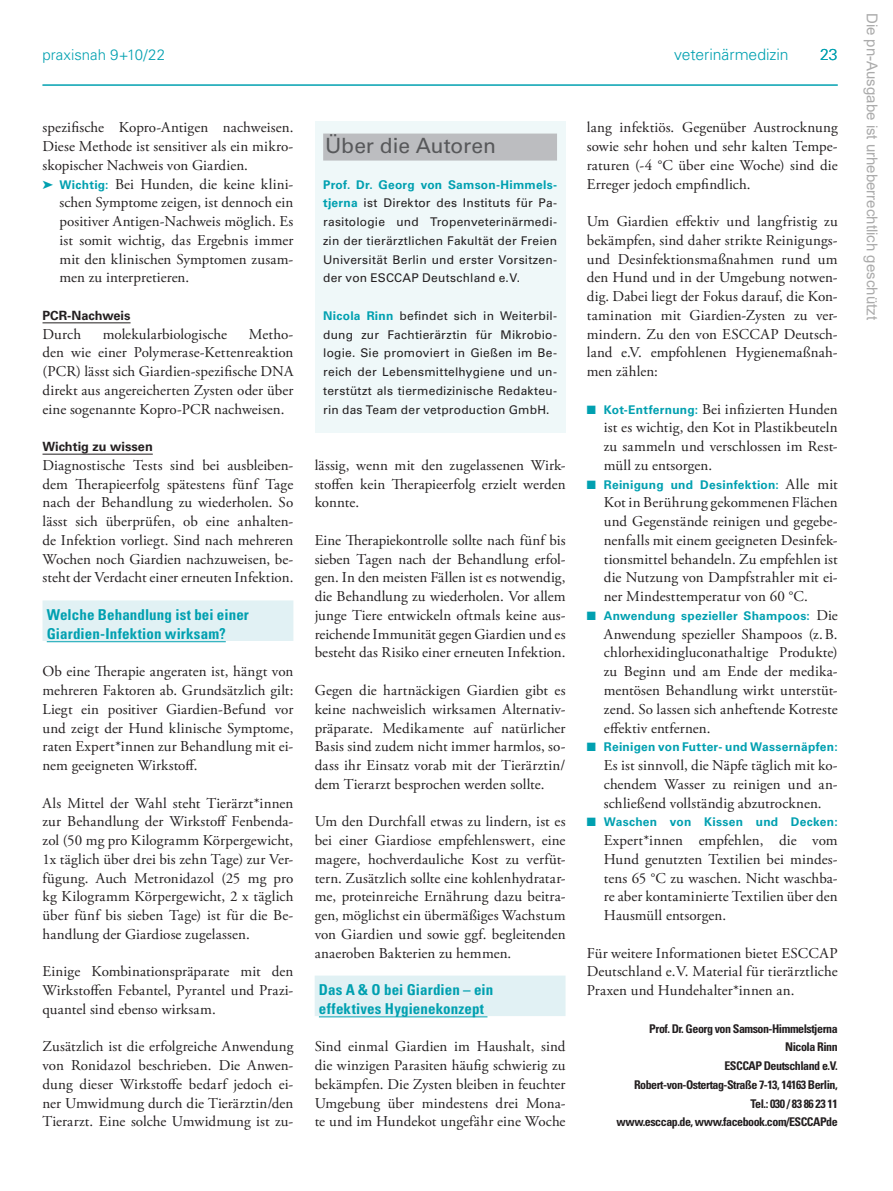
<style>
.page{position:relative;width:893px;height:1191px;background:#fff}
.page>*{position:absolute;margin:0;border:0;box-sizing:border-box;transform-origin:0 0}
.t1{font:21px "Univers LT Std";letter-spacing:-.005em;color:#57585a}
.t2{font:300 15.75px "Univers LT Std";letter-spacing:-.005em;color:#00a0b0}
.t3{font:15px/18.8px "Adobe Garamond Pro";letter-spacing:-.005em;color:#231f20;text-align:justify}
.t4{font:700 condensed 15px/18.8px "Univers LT Std";letter-spacing:.005em;color:#00a0b0}
.t5{font:15px "Arial";color:#ababab}
.t6{font:300 15px "Univers LT Std";color:#00a0b0}
.t7{font:700 12.75px "Univers LT Std";color:#231f20}
.t8{font:12px/18.8px "Univers LT Std";letter-spacing:.015em;color:#231f20;text-align:justify}
.t9{font:700 condensed 12px/18.8px "Univers LT Std";letter-spacing:-.04em;color:#231f20;text-align:right}
.t10{font:700 12px "Univers LT Std";letter-spacing:.02em;color:#00a0b0}
.s1{color:#00a0b0}
.s2{font-family:"Univers LT Std";font-weight:700;font-size:12px;color:#00a0b0}
.s3{font-weight:700;color:#00a0b0}
.s4{font-family:"Adobe Garamond Pro";font-weight:400;font-size:15px;color:#231f20}
</style>
<div class="page">
<hr style="left:43px;top:85px;width:795px;height:1px;background:#00a0b0">
<hr style="left:43px;top:322px;width:88px;height:1px;background:#231f20">
<hr style="left:43px;top:454px;width:110px;height:1px;background:#231f20">
<div style="left:43px;top:600px;width:250px;height:41px;background:#e1f1f4"></div>
<hr style="left:47px;top:641px;width:179px;height:1px;background:#00a0b0">
<div style="left:315px;top:975px;width:251px;height:41px;background:#e1f1f4"></div>
<hr style="left:319px;top:1016px;width:168px;height:1px;background:#00a0b0">
<div style="left:315px;top:121px;width:251px;height:311px;background:#eff8f9"></div>
<div style="left:323px;top:134px;width:234px;height:27px;background:#bcbdc0"></div>
<p class="t6" style="left:43px;top:45px;width:124px">praxisnah 9+10/22</p>
<p class="t2" style="left:674px;top:44px;width:116px">veterinärmedizin</p>
<p class="t2" style="left:820px;top:44px;width:19px">23</p>
<p class="t3" style="left:43px;top:119px;width:252px">spezifische Kopro-Antigen nachweisen.</p>
<p class="t3" style="left:43px;top:137px;width:252px">Diese Methode ist sensitiver als ein mikro-</p>
<p class="t3" style="left:43px;top:156px;width:207px">skopischer Nachweis von Giardien.</p>
<p class="t3" style="left:43px;top:175px;width:252px"><span class="s1">➤</span> <span class="s2">Wichtig:</span> Bei Hunden, die keine klini-</p>
<p class="t3" style="left:60px;top:194px;width:235px">schen Symptome zeigen, ist dennoch ein</p>
<p class="t3" style="left:60px;top:212px;width:235px">positiver Antigen-Nachweis möglich. Es</p>
<p class="t3" style="left:60px;top:231px;width:235px">ist somit wichtig, das Ergebnis immer</p>
<p class="t3" style="left:60px;top:250px;width:235px">mit den klinischen Symptomen zusam-</p>
<p class="t3" style="left:60px;top:269px;width:131px">men zu interpretieren.</p>
<p class="t7" style="left:43px;top:308px;width:90px">PCR-Nachweis</p>
<p class="t3" style="left:43px;top:325px;width:40px">Durch</p>
<p class="t3" style="left:103px;top:325px;width:126px">molekularbiologische</p>
<p class="t3" style="left:43px;top:325px;width:252px;text-indent:206px">Metho&shy;den wie einer Polymerase-Kettenreaktion (PCR) lässt sich Giardien-spezifische DNA direkt aus angereicherten Zysten oder über eine sogenannte Kopro-PCR nachweisen.</p>
<p class="t7" style="left:43px;top:439px;width:112px">Wichtig zu wissen</p>
<p class="t3" style="left:43px;top:456px;width:252px">Diagnostische Tests sind bei ausbleiben&shy;dem Therapieerfolg spätestens fünf Tage nach der Behandlung zu wiederholen. So lässt sich überprüfen, ob eine anhalten&shy;de Infektion vorliegt. Sind nach mehreren Wochen noch Giardien nachzuweisen, be&shy;steht der Verdacht einer erneuten Infektion.</p>
<p class="t4" style="left:47px;top:605px;width:204px">Welche Behandlung ist bei einer<br>Giardien-Infektion wirksam?</p>
<p class="t3" style="left:43px;top:662px;width:252px">Ob eine Therapie angeraten ist, hängt von mehreren Faktoren ab. Grundsätzlich gilt:<br>Liegt ein positiver Giardien-Befund vor und zeigt der Hund klinische Symptome, raten Expert*innen zur Behandlung mit ei&shy;nem geeigneten Wirkstoff.</p>
<p class="t3" style="left:43px;top:794px;width:252px">Als Mittel der Wahl steht Tierärzt*innen zur Behandlung der Wirkstoff Fenbenda&shy;zol (50 mg pro Kilogramm Körpergewicht, 1x täglich über drei bis zehn Tage) zur Ver&shy;fügung. Auch Metronidazol (25 mg pro kg Kilogramm Körpergewicht, 2 x täglich über fünf bis sieben Tage) ist für die Be&shy;handlung der Giardiose zugelassen.</p>
<p class="t3" style="left:43px;top:962px;width:252px">Einige Kombinationspräparate mit den Wirkstoffen Febantel, Pyrantel und Prazi&shy;quantel sind ebenso wirksam.</p>
<p class="t3" style="left:43px;top:1037px;width:253px">Zusätzlich ist die erfolgreiche Anwendung von Ronidazol beschrieben. Die Anwen&shy;dung dieser Wirkstoffe bedarf jedoch ei&shy;ner Umwidmung durch die Tierärztin/den Tierarzt. Eine solche Umwidmung ist zu-</p>
<h1 class="t1" style="left:325px;top:133px;width:172px">Über die Autoren</h1>
<p class="t8" style="left:323px;top:175px;width:235px"><span class="s3">Prof. Dr. Georg von Samson-Himmels&shy;tjerna</span> ist Direktor des Instituts für Pa&shy;rasitologie und Tropenveterinärmedi&shy;zin der tierärztlichen Fakultät der Freien Universität Berlin und erster Vorsitzen&shy;der von ESCCAP Deutschland e.V.</p>
<p class="t8" style="left:323px;top:306px;width:235px"><span class="s3">Nicola Rinn</span> befindet sich in Weiterbil&shy;dung zur Fachtierärztin für Mikrobio&shy;logie. Sie promoviert in Gießen im Be&shy;reich der Lebensmittelhygiene und un&shy;terstützt als tiermedizinische Redakteu&shy;rin das Team der vetproduction GmbH.</p>
<p class="t3" style="left:315px;top:456px;width:252px">lässig, wenn mit den zugelassenen Wirk&shy;stoffen kein Therapieerfolg erzielt werden konnte.</p>
<p class="t3" style="left:315px;top:531px;width:252px">Eine Therapiekontrolle sollte nach fünf bis sieben Tagen nach der Behandlung erfol&shy;gen. In den meisten Fällen ist es notwendig, die Behandlung zu wiederholen. Vor allem junge Tiere entwickeln oftmals keine aus&shy;reichende Immunität gegen Giardien und es besteht das Risiko einer erneuten Infektion.</p>
<p class="t3" style="left:315px;top:681px;width:252px">Gegen die hartnäckigen Giardien gibt es keine nachweislich wirksamen Alternativ&shy;präparate. Medikamente auf natürlicher Basis sind zudem nicht immer harmlos, so&shy;dass ihr Einsatz vorab mit der Tierärztin/ dem Tierarzt besprochen werden sollte.</p>
<p class="t3" style="left:315px;top:812px;width:252px">Um den Durchfall etwas zu lindern, ist es bei einer Giardiose empfehlenswert, eine magere, hochverdauliche Kost zu verfüt&shy;tern. Zusätzlich sollte eine kohlenhydratar&shy;me, proteinreiche Ernährung dazu beitra&shy;gen, möglichst ein übermäßiges Wachstum von Giardien und sowie ggf. begleitenden anaeroben Bakterien zu hemmen.</p>
<p class="t4" style="left:319px;top:980px;width:176px">Das A &amp; O bei Giardien – ein effektives Hygienekonzept</p>
<p class="t3" style="left:315px;top:1037px;width:252px">Sind einmal Giardien im Haushalt, sind die winzigen Parasiten häufig schwierig zu bekämpfen. Die Zysten bleiben in feuchter Umgebung über mindestens drei Mona&shy;te und im Hundekot ungefähr eine Woche</p>
<p class="t3" style="left:587px;top:119px;width:253px">lang infektiös. Gegenüber Austrocknung sowie sehr hohen und sehr kalten Tempe&shy;raturen (-4 °C über eine Woche) sind die Erreger jedoch empfindlich.</p>
<p class="t3" style="left:587px;top:212px;width:252px">Um Giardien effektiv und langfristig zu bekämpfen, sind daher strikte Reinigungs&shy;und Desinfektionsmaßnahmen rund um den Hund und in der Umgebung notwen&shy;dig. Dabei liegt der Fokus darauf, die Kon&shy;tamination mit Giardien-Zysten zu ver&shy;mindern. Zu den von ESCCAP Deutsch&shy;land e.V. empfohlenen Hygienemaßnah&shy;men zählen:</p>
<p class="t3" style="left:604px;top:400px;width:235px;text-indent:-17px"><span class="s1">■</span> <span class="s2">Kot-Entfernung:</span> Bei infizierten Hunden ist es wichtig, den Kot in Plastikbeuteln zu sammeln und verschlossen im Rest&shy;müll zu entsorgen.</p>
<p class="t10" style="left:587px;top:477px;width:252px">■ Reinigung und Desinfektion: <span class="s4">Alle mit</span></p>
<p class="t3" style="left:604px;top:494px;width:235px">Kot in Berührung gekommenen Flächen und Gegenstände reinigen und gegebe&shy;nenfalls mit einem geeigneten Desinfek&shy;tionsmittel behandeln. Zu empfehlen ist die Nutzung von Dampfstrahler mit ei&shy;ner Mindesttemperatur von 60 °C.</p>
<p class="t10" style="left:587px;top:608px;width:252px">■ Anwendung spezieller Shampoos: <span class="s4">Die</span></p>
<p class="t3" style="left:604px;top:625px;width:235px">Anwendung spezieller Shampoos (z.B. chlorhexidingluconathaltige Produkte) zu Beginn und am Ende der medika&shy;mentösen Behandlung wirkt unterstüt&shy;zend. So lassen sich anheftende Kotreste effektiv entfernen.</p>
<p class="t10" style="left:587px;top:740px;width:252px">■ Reinigen von Futter- und Wassernäpfen:</p>
<p class="t3" style="left:604px;top:756px;width:235px">Es ist sinnvoll, die Näpfe täglich mit ko&shy;chendem Wasser zu reinigen und an&shy;schließend vollständig abzutrocknen.</p>
<p class="t10" style="left:587px;top:815px;width:252px">■ Waschen von Kissen und Decken:</p>
<p class="t3" style="left:604px;top:831px;width:235px">Expert*innen empfehlen, die vom Hund genutzten Textilien bei mindes&shy;tens 65 °C zu waschen. Nicht waschba&shy;re aber kontaminierte Textilien über den Hausmüll entsorgen.</p>
<p class="t3" style="left:587px;top:944px;width:252px">Für weitere Informationen bietet ESCCAP Deutschland e.V. Material für tierärztliche Praxen und Hundehalter*innen an.</p>
<p class="t9" style="left:617px;top:1019px;width:223px">Prof. Dr. Georg von Samson-Himmelstjerna<br>Nicola Rinn<br>ESCCAP Deutschland e.V.<br>Robert-von-Ostertag-Straße 7-13, 14163 Berlin,<br>Tel.: 030 / 83 86 23 11<br>www.esccap.de, www.facebook.com/ESCCAPde</p>
<p class="t5" style="left:882px;top:13px;width:308px;rotate:90deg">Die pn-Ausgabe ist urheberrechtlich geschützt</p>
</div>
